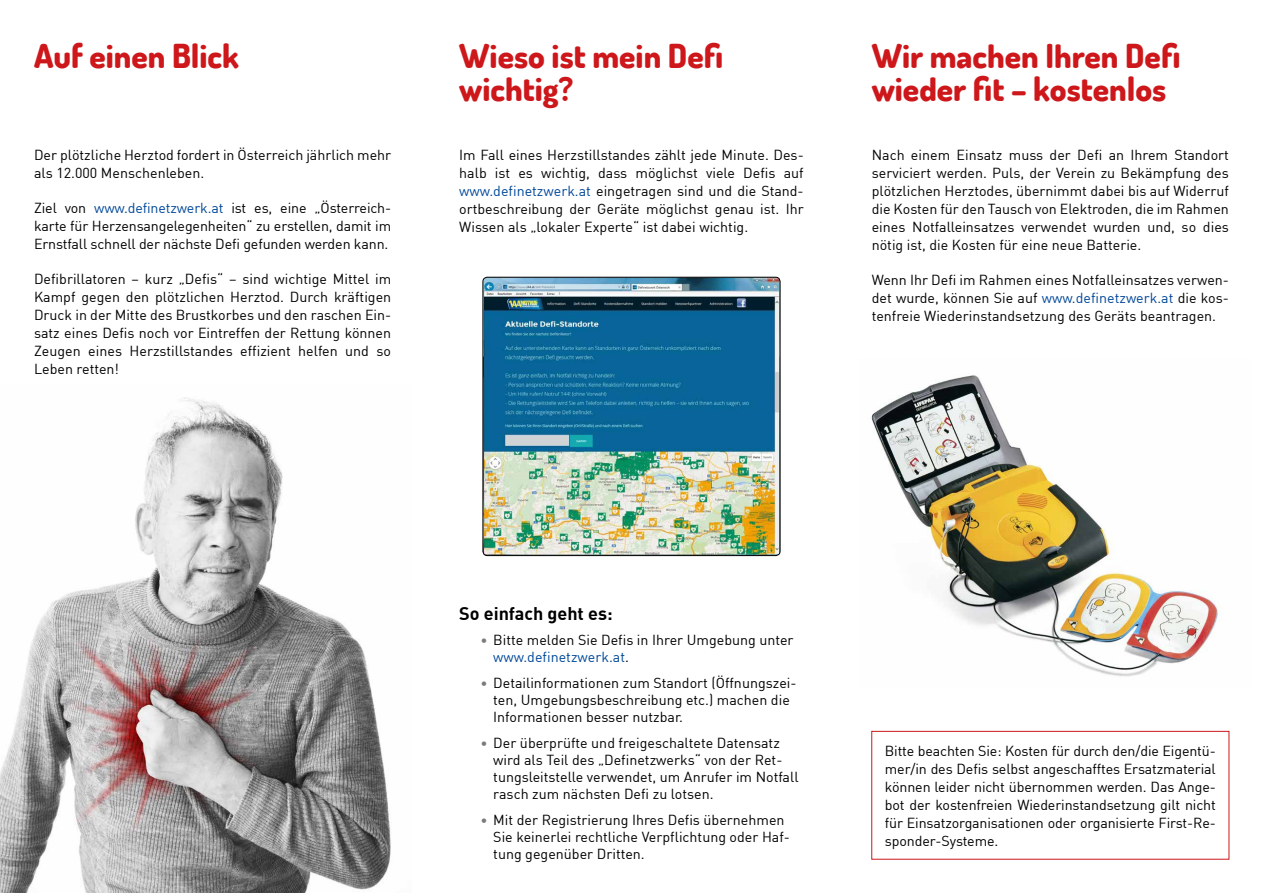
<style>
.page{position:relative;width:1263px;height:893px;background:#fff}
.page>*{position:absolute;margin:0;border:0;box-sizing:border-box;transform-origin:0 0}
.t1{font:800 33px/33px "Dosis";color:#cd171a}
.t2{font:700 18px "DIN";color:#000}
.t3{font:14.25px/18px "DIN";color:#000;text-align:justify}
.s1{color:#00489a}
.s2{font-size:13.5px;color:#7c7b7b}
</style>
<div class="page">
<img style="left:871px;top:375px;width:350px;height:302px">
<img style="left:0;top:397px;width:391px;height:496px">
<div style="left:871px;top:731px;width:358px;height:129px;border:1px solid #cd171a"></div>
<img style="left:484px;top:277px;width:296px;height:279px">
<div style="left:482px;top:277px;width:298px;height:279px;border:1px solid #000;border-radius:4px"></div>
<h1 class="t1" style="left:34px;top:39px;width:206px">Auf einen Blick</h1>
<h1 class="t1" style="left:459px;top:39px;width:265px">Wieso ist mein Defi wichtig?</h1>
<h1 class="t1" style="left:872px;top:39px;width:310px">Wir machen Ihren Defi wieder fit – kostenlos</h1>
<p class="t3" style="left:34px;top:146px;width:359px">Der plötzliche Herztod fordert in Österreich jährlich mehr als 12.000 Menschenleben.</p>
<p class="t3" style="left:34px;top:199px;width:359px">Ziel von <span class="s1">www.definetzwerk.at</span> ist es, eine „Österreich&shy;karte für Herzensangelegenheiten“ zu erstellen, damit im Ernstfall schnell der nächste Defi gefunden werden kann.</p>
<p class="t3" style="left:34px;top:270px;width:359px">Defibrillatoren – kurz „Defis“ – sind wichtige Mittel im Kampf gegen den plötzlichen Herztod. Durch kräftigen Druck in der Mitte des Brustkorbes und den raschen Ein&shy;satz eines Defis noch vor Eintreffen der Rettung können Zeugen eines Herzstillstandes effizient helfen und so Leben retten!</p>
<p class="t3" style="left:459px;top:146px;width:346px">Im Fall eines Herzstillstandes zählt jede Minute. Des&shy;halb ist es wichtig, dass möglichst viele Defis auf <span class="s1">www.definetzwerk.at</span> eingetragen sind und die Stand&shy;ortbeschreibung der Geräte möglichst genau ist. Ihr Wissen als „lokaler Experte“ ist dabei wichtig.</p>
<p class="t3" style="left:872px;top:146px;width:359px">Nach einem Einsatz muss der Defi an Ihrem Standort serviciert werden. Puls, der Verein zu Bekämpfung des plötzlichen Herztodes, übernimmt dabei bis auf Widerruf die Kosten für den Tausch von Elektroden, die im Rahmen eines Notfalleinsatzes verwendet wurden und, so dies nötig ist, die Kosten für eine neue Batterie.</p>
<p class="t3" style="left:872px;top:271px;width:359px">Wenn Ihr Defi im Rahmen eines Notfalleinsatzes verwen&shy;det wurde, können Sie auf <span class="s1">www.definetzwerk.at</span> die kos&shy;tenfreie Wiederinstandsetzung des Geräts beantragen.</p>
<p class="t2" style="left:459px;top:601px;width:155px">So einfach geht es:</p>
<p class="t3" style="left:493px;top:631px;width:302px;line-height:17.1px;text-indent:-13px"><span class="s2">•</span> Bitte melden Sie Defis in Ihrer Umgebung unter <span class="s1">www.definetzwerk.at</span>.</p>
<p class="t3" style="left:493px;top:674px;width:305px;line-height:17.1px;text-align:left;text-indent:-13px"><span class="s2">•</span> Detailinformationen zum Standort (Öffnungszei&shy;ten, Umgebungsbeschreibung etc.) machen die<br>Informationen besser nutzbar.</p>
<p class="t3" style="left:493px;top:734px;width:307px;line-height:17.1px;text-align:left;text-indent:-13px"><span class="s2">•</span> Der überprüfte und freigeschaltete Datensatz wird als Teil des „Definetzwerks“ von der Ret&shy;tungsleitstelle verwendet, um Anrufer im Notfall rasch zum nächsten Defi zu lotsen.</p>
<p class="t3" style="left:493px;top:811px;width:298px;line-height:17.1px;text-align:left;text-indent:-13px"><span class="s2">•</span> Mit der Registrierung Ihres Defis übernehmen<br>Sie keinerlei rechtliche Verpflichtung oder Haf&shy;tung gegenüber Dritten.</p>
<p class="t3" style="left:885px;top:742px;width:332px">Bitte beachten Sie: Kosten für durch den/die Eigentü&shy;mer/in des Defis selbst angeschafftes Ersatzmaterial können leider nicht übernommen werden. Das Ange&shy;bot der kostenfreien Wiederinstandsetzung gilt nicht für Einsatzorganisationen oder organisierte First-Re&shy;sponder-Systeme.</p>
</div>
